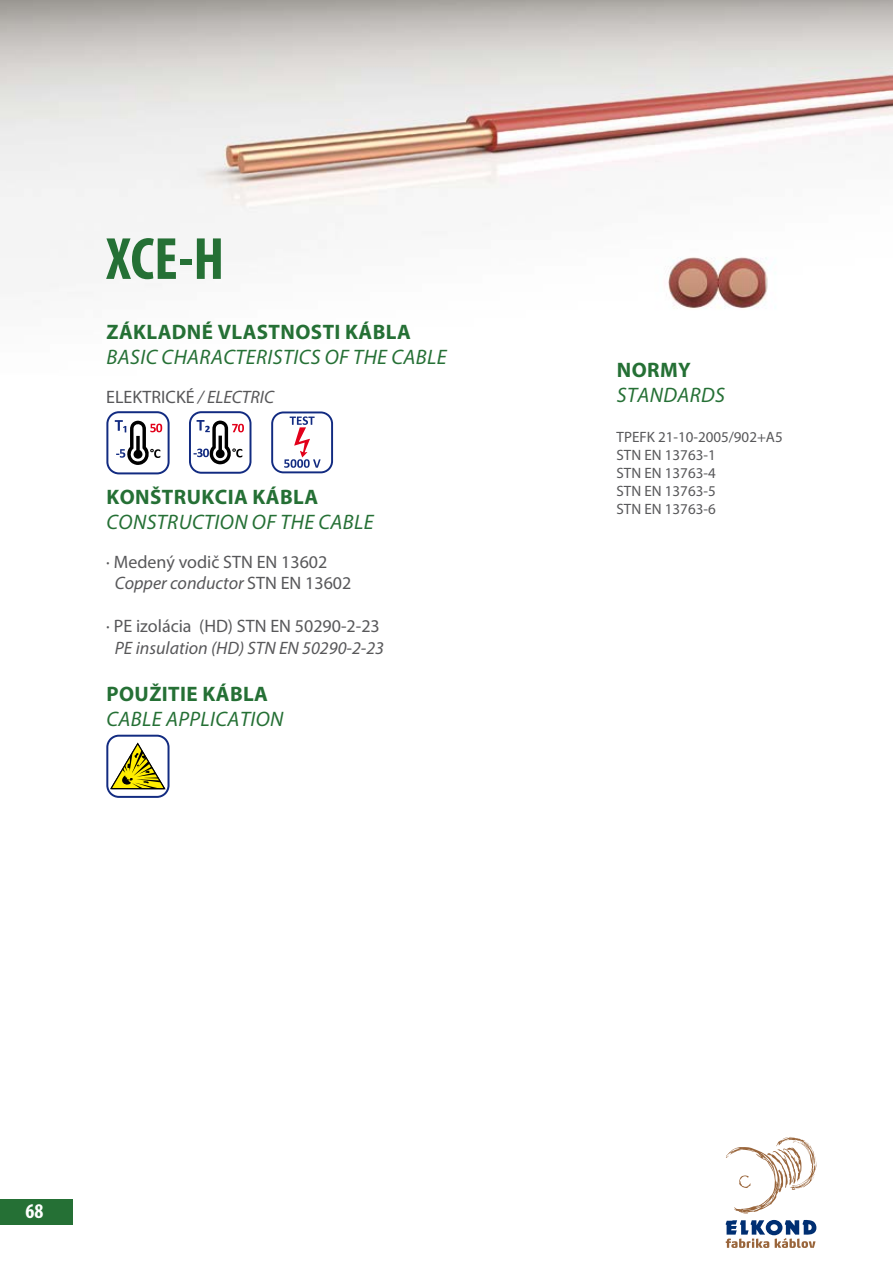
<style>
.page{position:relative;width:893px;height:1263px;background:#fff}
.page>*{position:absolute;margin:0;border:0;box-sizing:border-box;transform-origin:0 0}
.t1{font:700 condensed 60px "Myriad Pro";color:#257035}
.t2{font:italic 21px "Myriad Pro";letter-spacing:.02em;color:#257035}
.t3{font:700 21px "Myriad Pro";letter-spacing:.02em;color:#257035}
.t4{font:700 condensed 21px "Myriad Pro";color:#fff}
.t5{font:18px/21.6px "Myriad Pro";color:#58585a}
.t6{font:italic 18px "Myriad Pro";color:#58585a}
.t7{font:15px/18px "Myriad Pro";color:#58585a}
.s1{font-style:italic}
</style>
<div class="page">
<img style="left:0;top:0;width:893px;height:309px">
<div style="left:0;top:1199px;width:72px;height:25px;background:#257035"></div>
<svg style="left:726px;top:1137px;width:90px;height:77px"></svg>
<svg style="left:725px;top:1220px;width:91px;height:28px"></svg>
<svg style="left:271px;top:411px;width:62px;height:62px"></svg>
<svg style="left:106px;top:411px;width:64px;height:63px"></svg>
<svg style="left:189px;top:411px;width:62px;height:63px"></svg>
<svg style="left:106px;top:735px;width:64px;height:63px"></svg>
<h1 class="t1" style="left:106px;top:221px;width:119px">XCE-H</h1>
<p class="t3" style="left:107px;top:318px;width:306px">ZÁKLADNÉ VLASTNOSTI KÁBLA</p>
<p class="t2" style="left:107px;top:344px;width:342px">BASIC CHARACTERISTICS OF THE CABLE</p>
<p class="t5" style="left:106px;top:386px;width:169px">ELEKTRICKÉ <span class="s1">/ ELECTRIC</span></p>
<p class="t3" style="left:107px;top:483px;width:213px">KONŠTRUKCIA KÁBLA</p>
<p class="t2" style="left:107px;top:509px;width:269px">CONSTRUCTION OF THE CABLE</p>
<p class="t5" style="left:115px;top:550px;width:238px;text-indent:-8px">· Medený vodič STN EN 13602<br><span class="s1">Copper conductor</span> STN EN 13602</p>
<p class="t5" style="left:106px;top:615px;width:275px">· PE izolácia (HD) STN EN 50290-2-23</p>
<p class="t6" style="left:115px;top:637px;width:271px">PE insulation (HD) STN EN 50290-2-23</p>
<p class="t3" style="left:107px;top:680px;width:163px">POUŽITIE KÁBLA</p>
<p class="t2" style="left:107px;top:706px;width:178px">CABLE APPLICATION</p>
<p class="t3" style="left:617px;top:356px;width:76px">NORMY</p>
<p class="t2" style="left:617px;top:382px;width:110px">STANDARDS</p>
<p class="t7" style="left:617px;top:428px;width:168px">TPEFK 21-10-2005/902+A5<br>STN EN 13763-1<br>STN EN 13763-4<br>STN EN 13763-5<br>STN EN 13763-6</p>
<p class="t4" style="left:26px;top:1198px;width:19px">68</p>
</div>
